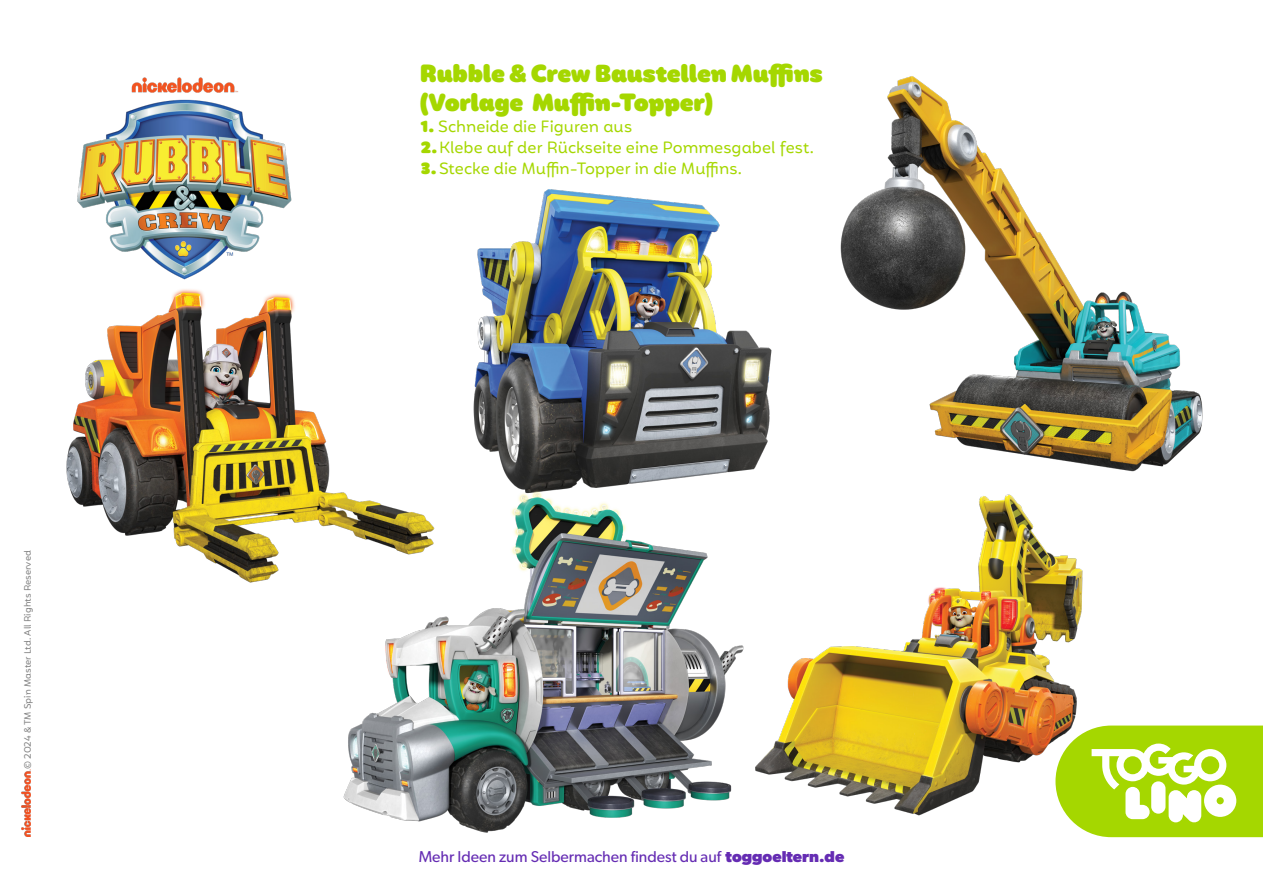
<style>
.page{position:relative;width:1263px;height:893px;background:#fff}
.page>*{position:absolute;margin:0;border:0;box-sizing:border-box;transform-origin:0 0}
.beschreibung_02{font:800 24px "Mohr Rounded Alt";letter-spacing:-.02em;color:#a5d700}
.beschreibung_02-2{font:15.75px "Mohr Rounded Alt";color:#a5d700}
.t1{font:15.75px "Gibson";color:#652cb3}
.t2{font:9px "Mohr Rounded Alt";color:#808080}
.s1{font-weight:800}
.s2{font-weight:700}
</style>
<div class="page">
<img style="left:77px;top:77px;width:215px;height:201px">
<img style="left:755px;top:494px;width:328px;height:322px">
<img style="left:473px;top:189px;width:314px;height:317px">
<img style="left:66px;top:278px;width:272px;height:305px">
<img style="left:338px;top:485px;width:410px;height:348px">
<img style="left:840px;top:76px;width:363px;height:396px">
<img style="left:21px;top:770px;width:10px;height:66px">
<svg style="left:1055px;top:725px;width:208px;height:112px"></svg>
<p class="t2" style="left:23px;top:769px;width:220px;rotate:-90deg">© 2024 &amp; TM Spin Master Ltd. All Rights Reserved</p>
<p class="beschreibung_02" style="left:420px;top:59px;width:405px">Rubble &amp; Crew Baustellen Muffins</p>
<p class="beschreibung_02" style="left:420px;top:88px;width:295px">(Vorlage Muffin-Topper)</p>
<p class="beschreibung_02-2" style="left:421px;top:117px;width:213px"><span class="s1">1.</span> Schneide die Figuren aus</p>
<p class="beschreibung_02-2" style="left:421px;top:138px;width:394px"><span class="s1">2.</span>Klebe auf der Rückseite eine Pommesgabel fest.</p>
<p class="beschreibung_02-2" style="left:421px;top:159px;width:322px"><span class="s1">3.</span> Stecke die Muffin-Topper in die Muffins.</p>
<p class="t1" style="left:419px;top:847px;width:427px">Mehr Ideen zum Selbermachen findest du auf <span class="s2">toggoeltern.de</span></p>
</div>
